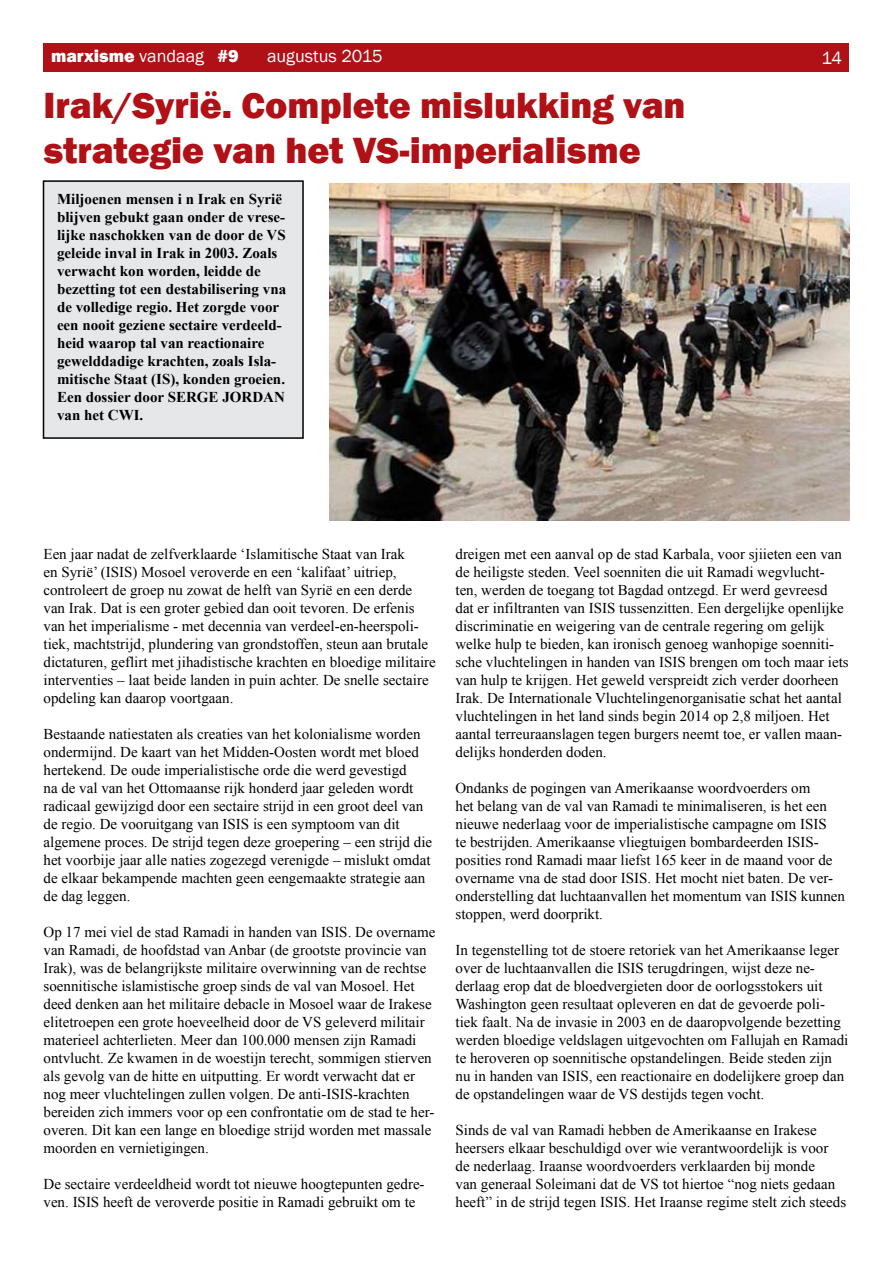
<style>
.page{position:relative;width:893px;height:1263px;background:#fff}
.page>*{position:absolute;margin:0;border:0;box-sizing:border-box;transform-origin:0 0}
.t1{font:800 37.5px/45px "Franklin Gothic";color:#b01116}
.t2{font:800 18px "Franklin Gothic";color:#fff}
.t3{font:18px "Franklin Gothic";color:#fff}
.t4{font:15px/18px "Times New Roman";color:#000}
.t5{font:700 15px/18px "Times New Roman";color:#000}
.s1{font-weight:400}
</style>
<div class="page">
<div style="left:44px;top:44px;width:805px;height:28px;background:#b01116"></div>
<div style="left:44px;top:181px;width:259px;height:257px;background:#e6e7e8"></div>
<div style="left:43px;top:180px;width:261px;height:259px;border:2px solid #000"></div>
<img style="left:329px;top:183px;width:520px;height:338px">
<p class="t2" style="left:51px;top:44px;width:189px">marxisme <span class="s1">vandaag</span> #9</p>
<p class="t3" style="left:267px;top:45px;width:117px">augustus 2015</p>
<p class="t3" style="left:821px;top:46px;width:22px">14</p>
<h1 class="t1" style="left:44px;top:83px;width:644px">Irak/Syrië. Complete mislukking van strategie van het VS-imperialisme</h1>
<p class="t5" style="left:57px;top:189px;width:231px">Miljoenen mensen i n Irak en Syrië blijven gebukt gaan onder de vrese&shy;lijke naschokken van de door de VS geleide inval in Irak in 2003. Zoals verwacht kon worden, leidde de bezetting tot een destabilisering vna de volledige regio. Het zorgde voor een nooit geziene sectaire verdeeld&shy;heid waarop tal van reactionaire gewelddadige krachten, zoals Isla&shy;mitische Staat (IS), konden groeien.<br>Een dossier door Serge Jordan van het CWI.</p>
<p class="t4" style="left:44px;top:545px;width:394px">Een jaar nadat de zelfverklaarde ‘Islamitische Staat van Irak<br>en Syrië’ (ISIS) Mosoel veroverde en een ‘kalifaat’ uitriep, controleert de groep nu zowat de helft van Syrië en een derde van Irak. Dat is een groter gebied dan ooit tevoren. De erfenis van het imperialisme - met decennia van verdeel-en-heerspoli&shy;tiek, machtstrijd, plundering van grondstoffen, steun aan brutale dictaturen, geflirt met jihadistische krachten en bloedige militaire interventies – laat beide landen in puin achter. De snelle sectaire opdeling kan daarop voortgaan.</p>
<p class="t4" style="left:44px;top:725px;width:390px">Bestaande natiestaten als creaties van het kolonialisme worden ondermijnd. De kaart van het Midden-Oosten wordt met bloed hertekend. De oude imperialistische orde die werd gevestigd<br>na de val van het Ottomaanse rijk honderd jaar geleden wordt radicaal gewijzigd door een sectaire strijd in een groot deel van de regio. De vooruitgang van ISIS is een symptoom van dit algemene proces. De strijd tegen deze groepering – een strijd die het voorbije jaar alle naties zogezegd verenigde – mislukt omdat de elkaar bekampende machten geen eengemaakte strategie aan de dag leggen.</p>
<p class="t4" style="left:44px;top:923px;width:394px">Op 17 mei viel de stad Ramadi in handen van ISIS. De overname van Ramadi, de hoofdstad van Anbar (de grootste provincie van Irak), was de belangrijkste militaire overwinning van de rechtse soennitische islamistische groep sinds de val van Mosoel. Het deed denken aan het militaire debacle in Mosoel waar de Irakese elitetroepen een grote hoeveelheid door de VS geleverd militair materieel achterlieten. Meer dan 100.000 mensen zijn Ramadi ontvlucht. Ze kwamen in de woestijn terecht, sommigen stierven als gevolg van de hitte en uitputting. Er wordt verwacht dat er nog meer vluchtelingen zullen volgen. De anti-ISIS-krachten bereiden zich immers voor op een confrontatie om de stad te her&shy;overen. Dit kan een lange en bloedige strijd worden met massale moorden en vernietigingen.</p>
<p class="t4" style="left:44px;top:1175px;width:383px">De sectaire verdeeldheid wordt tot nieuwe hoogtepunten gedre&shy;ven. ISIS heeft de veroverde positie in Ramadi gebruikt om te</p>
<p class="t4" style="left:455px;top:545px;width:395px">dreigen met een aanval op de stad Karbala, voor sjiieten een van de heiligste steden. Veel soenniten die uit Ramadi wegvlucht&shy;ten, werden de toegang tot Bagdad ontzegd. Er werd gevreesd dat er infiltranten van ISIS tussenzitten. Een dergelijke openlijke discriminatie en weigering van de centrale regering om gelijk welke hulp te bieden, kan ironisch genoeg wanhopige soenniti&shy;sche vluchtelingen in handen van ISIS brengen om toch maar iets van hulp te krijgen. Het geweld verspreidt zich verder doorheen Irak. De Internationale Vluchtelingenorganisatie schat het aantal vluchtelingen in het land sinds begin 2014 op 2,8 miljoen. Het aantal terreuraanslagen tegen burgers neemt toe, er vallen maan&shy;delijks honderden doden.</p>
<p class="t4" style="left:455px;top:779px;width:391px">Ondanks de pogingen van Amerikaanse woordvoerders om<br>het belang van de val van Ramadi te minimaliseren, is het een nieuwe nederlaag voor de imperialistische campagne om ISIS<br>te bestrijden. Amerikaanse vliegtuigen bombardeerden ISIS&shy;posities rond Ramadi maar liefst 165 keer in de maand voor de overname vna de stad door ISIS. Het mocht niet baten. De ver&shy;onderstelling dat luchtaanvallen het momentum van ISIS kunnen stoppen, werd doorprikt.</p>
<p class="t4" style="left:455px;top:941px;width:394px">In tegenstelling tot de stoere retoriek van het Amerikaanse leger over de luchtaanvallen die ISIS terugdringen, wijst deze ne&shy;derlaag erop dat de bloedvergieten door de oorlogsstokers uit Washington geen resultaat opleveren en dat de gevoerde poli&shy;tiek faalt. Na de invasie in 2003 en de daaropvolgende bezetting werden bloedige veldslagen uitgevochten om Fallujah en Ramadi te heroveren op soennitische opstandelingen. Beide steden zijn nu in handen van ISIS, een reactionaire en dodelijkere groep dan de opstandelingen waar de VS destijds tegen vocht.</p>
<p class="t4" style="left:455px;top:1121px;width:392px">Sinds de val van Ramadi hebben de Amerikaanse en Irakese heersers elkaar beschuldigd over wie verantwoordelijk is voor<br>de nederlaag. Iraanse woordvoerders verklaarden bij monde<br>van generaal Soleimani dat de VS tot hiertoe “nog niets gedaan heeft” in de strijd tegen ISIS. Het Iraanse regime stelt zich steeds</p>
</div>
